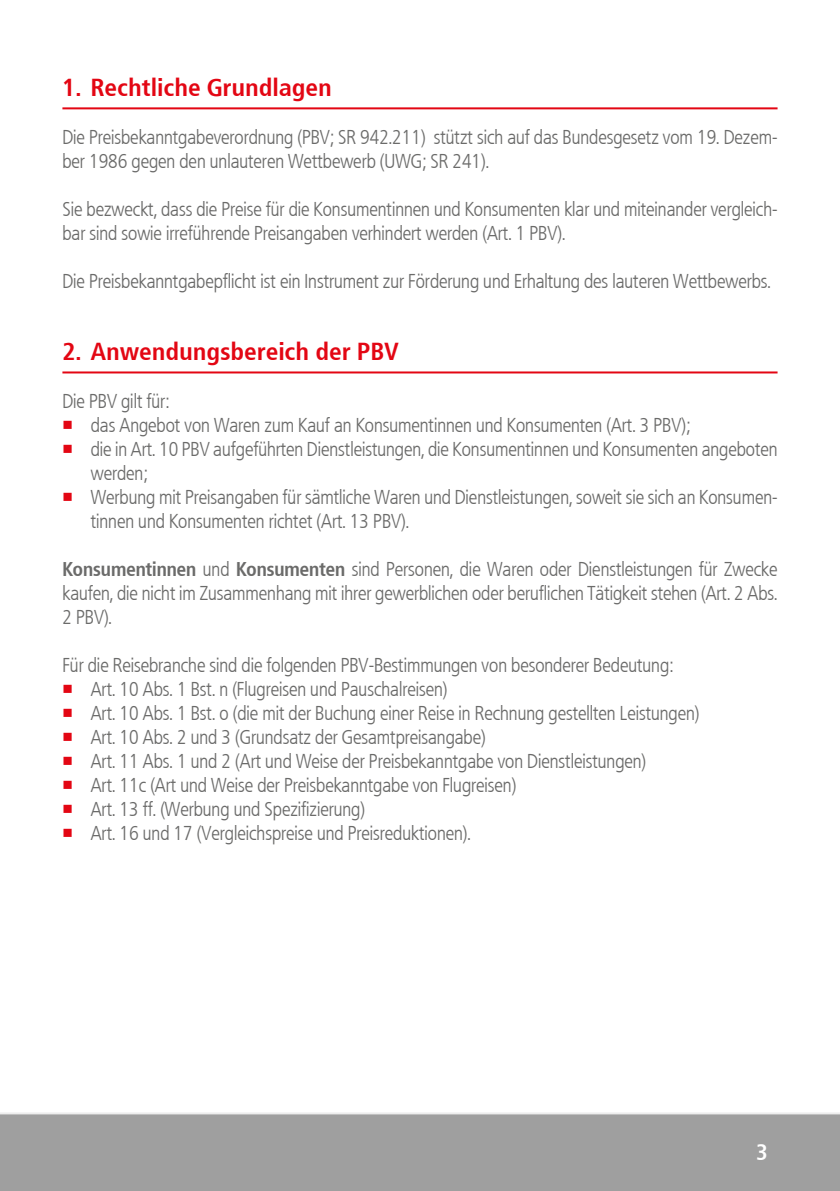
<style>
.page{position:relative;width:840px;height:1191px;background:#fff}
.page>*{position:absolute;margin:0;border:0;box-sizing:border-box;transform-origin:0 0}
.t1{font:700 24px "Frutiger Condensed BQ";letter-spacing:.02em;color:#e30613;scale:1.05 1}
.t2{font:700 22px "Frutiger Condensed BQ";color:#fff}
.t3{font:300 20px/24px "Frutiger Condensed BQ";color:#6b6b6a}
.s1{font-weight:700;font-size:19.4px}
</style>
<div class="page">
<div style="left:0;top:1113px;width:839px;height:78px;background:#9f9f9f"></div>
<hr style="left:0;top:1112px;width:839px;height:2px;background:#ededed">
<hr style="left:62px;top:107px;width:715px;height:2px;background:#e30613">
<hr style="left:62px;top:371px;width:715px;height:2px;background:#e30613">
<p class="t1" style="left:62px;top:73px;width:258px">1. Rechtliche Grundlagen</p>
<p class="t3" style="left:62px;top:125px;width:716px">Die Preisbekanntgabeverordnung (PBV; SR 942.211) stützt sich auf das Bundesgesetz vom 19. Dezem&shy;ber 1986 gegen den unlauteren Wettbewerb (UWG; SR 241).</p>
<p class="t3" style="left:62px;top:197px;width:716px">Sie bezweckt, dass die Preise für die Konsumentinnen und Konsumenten klar und miteinander vergleich&shy;bar sind sowie irreführende Preisangaben verhindert werden (Art. 1 PBV).</p>
<p class="t3" style="left:62px;top:269px;width:709px">Die Preisbekanntgabepflicht ist ein Instrument zur Förderung und Erhaltung des lauteren Wettbewerbs.</p>
<p class="t1" style="left:62px;top:337px;width:321px">2. Anwendungsbereich der PBV</p>
<p class="t3" style="left:91px;top:389px;width:688px;text-indent:-28px">Die PBV gilt für:<br>das Angebot von Waren zum Kauf an Konsumentinnen und Konsumenten (Art. 3 PBV);<br>die in Art. 10 PBV aufgeführten Dienstleistungen, die Konsumentinnen und Konsumenten angeboten werden;<br>Werbung mit Preisangaben für sämtliche Waren und Dienstleistungen, soweit sie sich an Konsumen&shy;tinnen und Konsumenten richtet (Art. 13 PBV).</p>
<p class="t3" style="left:62px;top:557px;width:716px;text-align:justify"><span class="s1">Konsumentinnen</span> und <span class="s1">Konsumenten</span> sind Personen, die Waren oder Dienstleistungen für Zwecke kaufen, die nicht im Zusammenhang mit ihrer gewerblichen oder beruflichen Tätigkeit stehen (Art. 2 Abs.<br>2 PBV).</p>
<p class="t3" style="left:91px;top:653px;width:609px;text-indent:-28px">Für die Reisebranche sind die folgenden PBV-Bestimmungen von besonderer Bedeutung:<br>Art. 10 Abs. 1 Bst. n (Flugreisen und Pauschalreisen)<br>Art. 10 Abs. 1 Bst. o (die mit der Buchung einer Reise in Rechnung gestellten Leistungen)<br>Art. 10 Abs. 2 und 3 (Grundsatz der Gesamtpreisangabe)<br>Art. 11 Abs. 1 und 2 (Art und Weise der Preisbekanntgabe von Dienstleistungen)<br>Art. 11c (Art und Weise der Preisbekanntgabe von Flugreisen)<br>Art. 13 ff. (Werbung und Spezifizierung)<br>Art. 16 und 17 (Vergleichspreise und Preisreduktionen).</p>
<p class="t2" style="left:756px;top:1138px;width:13px">3</p>
</div>
